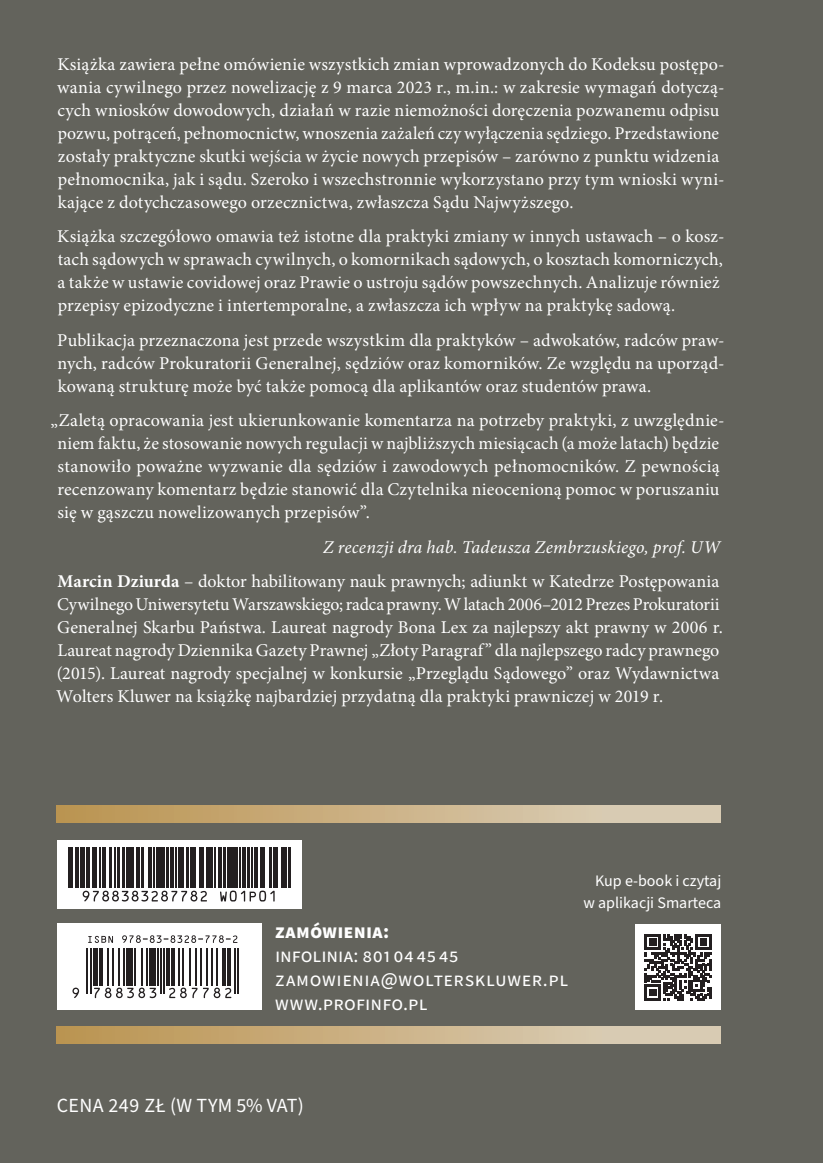
<style>
.page{position:relative;width:823px;height:1163px;background:#fff}
.page>*{position:absolute;margin:0;border:0;box-sizing:border-box;transform-origin:0 0}
.t1{font:20px/24px "Source Sans Pro";letter-spacing:.015em;color:#fff}
.t2{font:700 20px "Source Sans Pro";letter-spacing:.01em;color:#fff}
.t3{font:18px/23px "Minion Pro";letter-spacing:.01em;color:#fff}
.t4{font:16px/22px "Source Sans Pro";color:#fff;text-align:right}
.s1{font-style:italic}
.s2{font-weight:700}
</style>
<div class="page">
<div style="left:0;top:0;width:822px;height:1162px;background:#63635c"></div>
<hr style="left:822px;top:0;width:1px;height:1162px;background:#63635c">
<div style="left:57px;top:1026px;width:663px;height:17px;background:linear-gradient(to right,#bb9451,#ddd3c0)"></div>
<div style="left:57px;top:805px;width:663px;height:17px;background:linear-gradient(to right,#bb9451,#ddd3c0)"></div>
<div style="left:635px;top:924px;width:85px;height:85px;background:#fff"></div>
<svg style="left:644px;top:934px;width:67px;height:66px"></svg>
<svg style="left:57px;top:840px;width:244px;height:68px;background:#d7d6d6"></svg>
<hr style="left:68px;top:847px;width:2px;height:40px;background:#231f20">
<hr style="left:72px;top:847px;width:1px;height:40px;background:#231f20">
<hr style="left:75px;top:847px;width:3px;height:40px;background:#231f20">
<div style="left:80px;top:847px;width:5px;height:40px;background:#231f20"></div>
<hr style="left:86px;top:847px;width:1px;height:40px;background:#231f20">
<hr style="left:88px;top:847px;width:1px;height:40px;background:#231f20">
<hr style="left:93px;top:847px;width:4px;height:40px;background:#231f20">
<hr style="left:99px;top:847px;width:1px;height:40px;background:#231f20">
<hr style="left:103px;top:847px;width:1px;height:40px;background:#231f20">
<hr style="left:105px;top:847px;width:1px;height:40px;background:#231f20">
<hr style="left:109px;top:847px;width:2px;height:40px;background:#231f20">
<hr style="left:115px;top:847px;width:1px;height:40px;background:#231f20">
<hr style="left:117px;top:847px;width:2px;height:40px;background:#231f20">
<hr style="left:123px;top:847px;width:2px;height:40px;background:#231f20">
<hr style="left:126px;top:847px;width:2px;height:40px;background:#231f20">
<div style="left:129px;top:847px;width:5px;height:40px;background:#231f20"></div>
<hr style="left:136px;top:847px;width:1px;height:40px;background:#231f20">
<hr style="left:138px;top:847px;width:1px;height:40px;background:#231f20">
<hr style="left:141px;top:847px;width:3px;height:40px;background:#231f20">
<hr style="left:148px;top:847px;width:1px;height:40px;background:#231f20">
<hr style="left:150px;top:847px;width:1px;height:40px;background:#231f20">
<hr style="left:154px;top:847px;width:1px;height:40px;background:#231f20">
<hr style="left:156px;top:847px;width:4px;height:40px;background:#231f20">
<hr style="left:161px;top:847px;width:4px;height:40px;background:#231f20">
<hr style="left:166px;top:847px;width:2px;height:40px;background:#231f20">
<hr style="left:170px;top:847px;width:4px;height:40px;background:#231f20">
<hr style="left:176px;top:847px;width:1px;height:40px;background:#231f20">
<hr style="left:178px;top:847px;width:2px;height:40px;background:#231f20">
<hr style="left:181px;top:847px;width:2px;height:40px;background:#231f20">
<hr style="left:186px;top:847px;width:2px;height:40px;background:#231f20">
<hr style="left:190px;top:847px;width:3px;height:40px;background:#231f20">
<hr style="left:195px;top:847px;width:1px;height:40px;background:#231f20">
<hr style="left:199px;top:847px;width:2px;height:40px;background:#231f20">
<hr style="left:202px;top:847px;width:1px;height:40px;background:#231f20">
<hr style="left:206px;top:847px;width:3px;height:40px;background:#231f20">
<hr style="left:210px;top:847px;width:2px;height:40px;background:#231f20">
<hr style="left:215px;top:847px;width:1px;height:40px;background:#231f20">
<hr style="left:218px;top:847px;width:3px;height:40px;background:#231f20">
<hr style="left:223px;top:847px;width:3px;height:40px;background:#231f20">
<hr style="left:227px;top:847px;width:3px;height:40px;background:#231f20">
<hr style="left:231px;top:847px;width:3px;height:40px;background:#231f20">
<hr style="left:236px;top:847px;width:2px;height:40px;background:#231f20">
<hr style="left:239px;top:847px;width:1px;height:40px;background:#231f20">
<hr style="left:242px;top:847px;width:4px;height:40px;background:#231f20">
<hr style="left:247px;top:847px;width:2px;height:40px;background:#231f20">
<hr style="left:251px;top:847px;width:1px;height:40px;background:#231f20">
<hr style="left:254px;top:847px;width:4px;height:40px;background:#231f20">
<hr style="left:260px;top:847px;width:2px;height:40px;background:#231f20">
<hr style="left:263px;top:847px;width:1px;height:40px;background:#231f20">
<hr style="left:269px;top:847px;width:2px;height:40px;background:#231f20">
<hr style="left:273px;top:847px;width:1px;height:40px;background:#231f20">
<hr style="left:275px;top:847px;width:3px;height:40px;background:#231f20">
<hr style="left:281px;top:847px;width:3px;height:40px;background:#231f20">
<hr style="left:285px;top:847px;width:2px;height:40px;background:#231f20">
<hr style="left:288px;top:847px;width:2px;height:40px;background:#231f20">
<svg style="left:83px;top:890px;width:124px;height:11px"></svg>
<svg style="left:220px;top:890px;width:54px;height:11px"></svg>
<div style="left:57px;top:922px;width:204px;height:87px;background:#fff"></div>
<svg style="left:88px;top:935px;width:25px;height:7px"></svg>
<svg style="left:122px;top:935px;width:115px;height:7px"></svg>
<svg style="left:72px;top:987px;width:7px;height:10px"></svg>
<hr style="left:86px;top:947px;width:2px;height:46px;background:#231f20">
<hr style="left:90px;top:947px;width:1px;height:46px;background:#231f20">
<div style="left:93px;top:947px;width:5px;height:38px;background:#231f20"></div>
<hr style="left:99px;top:947px;width:3px;height:38px;background:#231f20">
<hr style="left:107px;top:947px;width:2px;height:38px;background:#231f20">
<hr style="left:112px;top:947px;width:2px;height:38px;background:#231f20">
<hr style="left:119px;top:947px;width:1px;height:38px;background:#231f20">
<hr style="left:123px;top:947px;width:2px;height:38px;background:#231f20">
<div style="left:126px;top:947px;width:7px;height:38px;background:#231f20"></div>
<hr style="left:134px;top:947px;width:2px;height:38px;background:#231f20">
<hr style="left:141px;top:947px;width:1px;height:38px;background:#231f20">
<hr style="left:146px;top:947px;width:1px;height:38px;background:#231f20">
<svg style="left:94px;top:987px;width:62px;height:10px"></svg>
<div style="left:149px;top:947px;width:6px;height:38px;background:#231f20"></div>
<hr style="left:157px;top:947px;width:1px;height:38px;background:#231f20">
<hr style="left:160px;top:947px;width:2px;height:46px;background:#231f20">
<hr style="left:163px;top:947px;width:2px;height:46px;background:#231f20">
<hr style="left:166px;top:947px;width:4px;height:38px;background:#231f20">
<hr style="left:171px;top:947px;width:4px;height:38px;background:#231f20">
<hr style="left:178px;top:947px;width:1px;height:38px;background:#231f20">
<hr style="left:182px;top:947px;width:2px;height:38px;background:#231f20">
<svg style="left:169px;top:987px;width:28px;height:10px"></svg>
<hr style="left:189px;top:947px;width:1px;height:38px;background:#231f20">
<hr style="left:195px;top:947px;width:2px;height:38px;background:#231f20">
<hr style="left:200px;top:947px;width:1px;height:38px;background:#231f20">
<hr style="left:206px;top:947px;width:2px;height:38px;background:#231f20">
<hr style="left:211px;top:947px;width:2px;height:38px;background:#231f20">
<hr style="left:216px;top:947px;width:1px;height:38px;background:#231f20">
<svg style="left:203px;top:987px;width:28px;height:10px"></svg>
<hr style="left:222px;top:947px;width:4px;height:38px;background:#231f20">
<hr style="left:227px;top:947px;width:4px;height:38px;background:#231f20">
<hr style="left:234px;top:947px;width:1px;height:46px;background:#231f20">
<hr style="left:237px;top:947px;width:1px;height:46px;background:#231f20">
<p class="t3" style="left:57px;top:53px;width:668px">Książka zawiera pełne omówienie wszystkich zmian wprowadzonych do Kodeksu postępo&shy;wania cywilnego przez nowelizację z 9 marca 2023 r., m.in.: w zakresie wymagań dotyczą&shy;cych wniosków dowodowych, działań w razie niemożności doręczenia pozwanemu odpisu pozwu, potrąceń, pełnomocnictw, wnoszenia zażaleń czy wyłączenia sędziego. Przedstawione zostały praktyczne skutki wejścia w życie nowych przepisów – zarówno z punktu widzenia pełnomocnika, jak i sądu. Szeroko i wszechstronnie wykorzystano przy tym wnioski wyni&shy;kające z dotychczasowego orzecznictwa, zwłaszcza Sądu Najwyższego.</p>
<p class="t3" style="left:57px;top:225px;width:668px">Książka szczegółowo omawia też istotne dla praktyki zmiany w innych ustawach – o kosz&shy;tach sądowych w sprawach cywilnych, o komornikach sądowych, o kosztach komorniczych, a także w ustawie covidowej oraz Prawie o ustroju sądów powszechnych. Analizuje również przepisy epizodyczne i intertemporalne, a zwłaszcza ich wpływ na praktykę sadową.</p>
<p class="t3" style="left:57px;top:328px;width:668px;text-align:justify">Publikacja przeznaczona jest przede wszystkim dla praktyków – adwokatów, radców praw&shy;nych, radców Prokuratorii Generalnej, sędziów oraz komorników. Ze względu na uporząd&shy;kowaną strukturę może być także pomocą dla aplikantów oraz studentów prawa.</p>
<p class="t3" style="left:57px;top:409px;width:668px;text-indent:-7px">„Zaletą opracowania jest ukierunkowanie komentarza na potrzeby praktyki, z uwzględnie&shy;niem faktu, że stosowanie nowych regulacji w najbliższych miesiącach (a może latach) będzie stanowiło poważne wyzwanie dla sędziów i zawodowych pełnomocników. Z pewnością recenzowany komentarz będzie stanowić dla Czytelnika nieocenioną pomoc w poruszaniu się w gąszczu nowelizowanych przepisów”.</p>
<p class="t3" style="left:57px;top:529px;width:664px;line-height:34.4px;text-align:right"><span class="s1">Z recenzji dra hab. Tadeusza Zembrzuskiego, prof. UW<br></span><span class="s2">Marcin Dziurda</span> – doktor habilitowany nauk prawnych; adiunkt w Katedrze Postępowania</p>
<p class="t3" style="left:56px;top:592px;width:667px">Cywilnego Uniwersytetu Warszawskiego; radca prawny. W latach 2006–2012 Prezes Prokuratorii Generalnej Skarbu Państwa. Laureat nagrody Bona Lex za najlepszy akt prawny w 2006 r.<br>Laureat nagrody Dziennika Gazety Prawnej „Złoty Paragraf” dla najlepszego radcy prawnego (2015). Laureat nagrody specjalnej w konkursie „Przeglądu Sądowego” oraz Wydawnictwa Wolters Kluwer na książkę najbardziej przydatną dla praktyki prawniczej w 2019 r.</p>
<p class="t2" style="left:275px;top:917px;width:115px">zamówienia:</p>
<p class="t1" style="left:275px;top:943px;width:294px">infolinia: 801 04 45 45 zamowienia@wolterskluwer.pl www.profinfo.pl</p>
<p class="t4" style="left:583px;top:869px;width:139px">Kup e-book i czytaj w aplikacji Smarteca</p>
<p class="t1" style="left:57px;top:1093px;width:248px">CENA 249 ZŁ (W TYM 5% VAT)</p>
</div>
